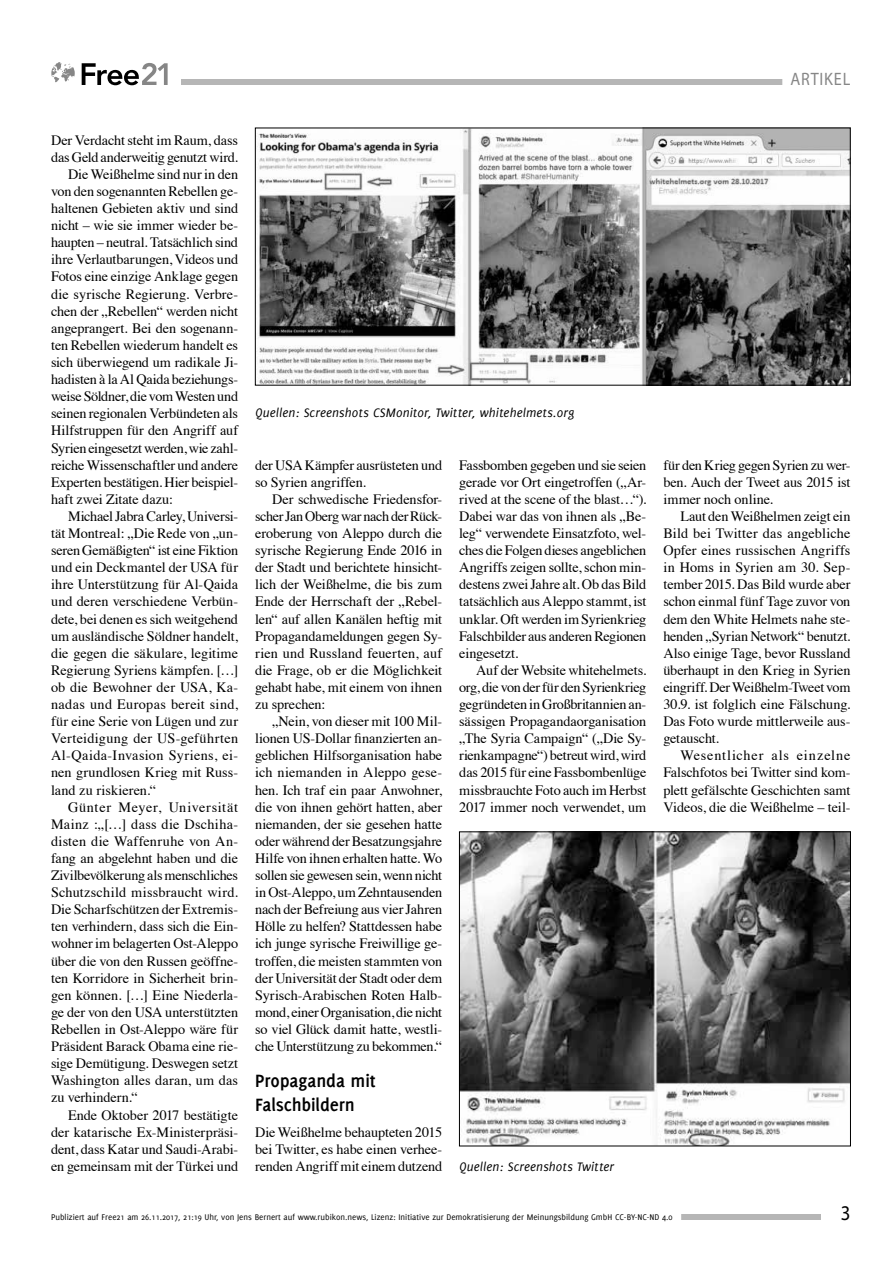
<style>
.page{position:relative;width:893px;height:1263px;background:#fff}
.page>*{position:absolute;margin:0;border:0;box-sizing:border-box;transform-origin:0 0}
.t1{font:21px "Myriad Pro";color:#000;scale:.9 1}
.t2{font:700 19.5px/23.4px "Delicious";letter-spacing:-.005em;color:#000}
.t3{font:18px "Myriad Pro";letter-spacing:.05em;color:#868686;scale:.9 1}
.t4{font:14.25px/17.1px "Times";letter-spacing:-.01em;color:#000;text-align:justify}
.t5{font:14.25px "Times";letter-spacing:.01em;color:#000}
.t6{font:14.25px "Times";letter-spacing:.02em;color:#000}
.t7{font:14.25px "Times";letter-spacing:.015em;color:#000}
.t8{font:14.25px "Times";letter-spacing:-.03em;color:#000}
.t9{font:14.25px "Times";letter-spacing:.025em;color:#000}
.t10{font:14.25px "Times";letter-spacing:.045em;color:#000}
.t11{font:italic 13.5px "Delicious";letter-spacing:.01em;color:#000}
.t12{font:9px "Delicious";color:#000}
</style>
<div class="page">
<div style="left:181px;top:79px;width:669px;height:6px;background:#b6b6b6"></div>
<div style="left:55px;top:1214px;width:766px;height:6px;background:#b6b6b6"></div>
<div style="left:43px;top:1212px;width:638px;height:12px;background:#fff"></div>
<div style="left:782px;top:74px;width:77px;height:15px;background:#fff"></div>
<svg style="left:82px;top:63px;width:86px;height:22px"></svg>
<svg style="left:51px;top:62px;width:24px;height:20px"></svg>
<img style="left:257px;top:130px;width:591px;height:253px">
<div style="left:255px;top:128px;width:595px;height:257px;border:1px solid #000"></div>
<img style="left:461px;top:834px;width:388px;height:310px">
<div style="left:459px;top:832px;width:392px;height:314px;border:1px solid #000"></div>
<p class="t3" style="left:790px;top:68px;width:68px">ARTIKEL</p>
<p class="t4" style="left:51px;top:130px;width:189px">Der Verdacht steht im Raum, dass</p>
<p class="t4" style="left:51px;top:147px;width:189px">das Geld anderweitig genutzt wird.</p>
<p class="t4" style="left:68px;top:164px;width:172px">Die Weißhelme sind nur in den</p>
<p class="t4" style="left:51px;top:181px;width:189px">von den sogenannten Rebellen ge-</p>
<p class="t4" style="left:51px;top:199px;width:189px">haltenen Gebieten aktiv und sind</p>
<p class="t4" style="left:51px;top:216px;width:189px">nicht – wie sie immer wieder be-</p>
<p class="t4" style="left:51px;top:233px;width:189px">haupten – neutral. Tatsächlich sind</p>
<p class="t4" style="left:51px;top:250px;width:189px">ihre Verlautbarungen, Videos und</p>
<p class="t4" style="left:51px;top:267px;width:189px">Fotos eine einzige Anklage gegen</p>
<p class="t5" style="left:51px;top:280px;width:189px">die syrische Regierung. Verbre-</p>
<p class="t4" style="left:51px;top:301px;width:189px">chen der „Rebellen“ werden nicht</p>
<p class="t4" style="left:51px;top:318px;width:189px">angeprangert. Bei den sogenann-</p>
<p class="t4" style="left:51px;top:335px;width:189px">ten Rebellen wiederum handelt es</p>
<p class="t4" style="left:51px;top:352px;width:189px">sich überwiegend um radikale Ji-</p>
<p class="t4" style="left:51px;top:370px;width:189px">hadisten à la Al Qaida beziehungs-</p>
<p class="t8" style="left:51px;top:383px;width:189px">weise Söldner, die vom Westen und</p>
<p class="t4" style="left:51px;top:404px;width:189px">seinen regionalen Verbündeten als</p>
<p class="t4" style="left:51px;top:421px;width:189px">Hilfstruppen für den Angriff auf</p>
<p class="t4" style="left:51px;top:438px;width:189px">Syrien eingesetzt werden, wie zahl-</p>
<p class="t4" style="left:51px;top:455px;width:189px">reiche Wissenschaftler und andere</p>
<p class="t4" style="left:51px;top:472px;width:189px">Experten bestätigen. Hier beispiel-</p>
<p class="t4" style="left:51px;top:489px;width:123px">haft zwei Zitate dazu:</p>
<p class="t4" style="left:68px;top:506px;width:172px">Michael Jabra Carley, Universi-</p>
<p class="t4" style="left:51px;top:523px;width:189px">tät Montreal: „Die Rede von „un-</p>
<p class="t4" style="left:51px;top:541px;width:189px">seren Gemäßigten“ ist eine Fiktion</p>
<p class="t4" style="left:51px;top:558px;width:189px">und ein Deckmantel der USA für</p>
<p class="t5" style="left:51px;top:571px;width:189px">ihre Unterstützung für Al-Qaida</p>
<p class="t4" style="left:51px;top:592px;width:189px">und deren verschiedene Verbün-</p>
<p class="t4" style="left:51px;top:609px;width:189px">dete, bei denen es sich weitgehend</p>
<p class="t4" style="left:51px;top:626px;width:189px">um ausländische Söldner handelt,</p>
<p class="t4" style="left:51px;top:643px;width:189px">die gegen die säkulare, legitime</p>
<p class="t4" style="left:51px;top:660px;width:189px">Regierung Syriens kämpfen. […]</p>
<p class="t4" style="left:51px;top:677px;width:189px">ob die Bewohner der USA, Ka-</p>
<p class="t6" style="left:51px;top:691px;width:189px">nadas und Europas bereit sind,</p>
<p class="t4" style="left:51px;top:712px;width:189px">für eine Serie von Lügen und zur</p>
<p class="t6" style="left:51px;top:725px;width:189px">Verteidigung der US-geführten</p>
<p class="t6" style="left:51px;top:742px;width:189px">Al-Qaida-Invasion Syriens, ei-</p>
<p class="t4" style="left:51px;top:763px;width:189px">nen grundlosen Krieg mit Russ-</p>
<p class="t4" style="left:51px;top:780px;width:107px">land zu riskieren.“</p>
<p class="t10" style="left:68px;top:793px;width:172px">Günter Meyer, Universität</p>
<p class="t9" style="left:51px;top:811px;width:189px">Mainz :„[…] dass die Dschiha-</p>
<p class="t7" style="left:51px;top:828px;width:189px">disten die Waffenruhe von An-</p>
<p class="t4" style="left:51px;top:848px;width:189px">fang an abgelehnt haben und die</p>
<p class="t4" style="left:51px;top:865px;width:189px">Zivilbevölkerung als menschliches</p>
<p class="t7" style="left:51px;top:879px;width:189px">Schutzschild missbraucht wird.</p>
<p class="t4" style="left:51px;top:900px;width:189px">Die Scharfschützen der Extremis-</p>
<p class="t4" style="left:51px;top:917px;width:189px">ten verhindern, dass sich die Ein-</p>
<p class="t4" style="left:51px;top:934px;width:189px">wohner im belagerten Ost-Aleppo</p>
<p class="t4" style="left:51px;top:951px;width:189px">über die von den Russen geöffne-</p>
<p class="t4" style="left:51px;top:968px;width:189px">ten Korridore in Sicherheit brin-</p>
<p class="t4" style="left:51px;top:985px;width:189px">gen können. […] Eine Niederla-</p>
<p class="t4" style="left:51px;top:1002px;width:189px">ge der von den USA unterstützten</p>
<p class="t4" style="left:51px;top:1019px;width:189px">Rebellen in Ost-Aleppo wäre für</p>
<p class="t4" style="left:51px;top:1036px;width:189px">Präsident Barack Obama eine rie-</p>
<p class="t4" style="left:51px;top:1054px;width:189px">sige Demütigung. Deswegen setzt</p>
<p class="t5" style="left:51px;top:1067px;width:189px">Washington alles daran, um das</p>
<p class="t4" style="left:51px;top:1088px;width:88px">zu verhindern.“</p>
<p class="t4" style="left:68px;top:1105px;width:172px">Ende Oktober 2017 bestätigte</p>
<p class="t4" style="left:51px;top:1122px;width:189px">der katarische Ex-Ministerpräsi-</p>
<p class="t4" style="left:51px;top:1139px;width:189px">dent, dass Katar und Saudi-Arabi-</p>
<p class="t4" style="left:51px;top:1156px;width:189px">en gemeinsam mit der Türkei und</p>
<p class="t11" style="left:255px;top:405px;width:320px">Quellen: Screenshots CSMonitor, Twitter, whitehelmets.org</p>
<p class="t4" style="left:255px;top:455px;width:189px">der USA Kämpfer ausrüsteten und so Syrien angriffen.</p>
<p class="t4" style="left:255px;top:489px;width:189px;text-indent:17px">Der schwedische Friedensfor&shy;scher Jan Oberg war nach der Rück&shy;eroberung von Aleppo durch die syrische Regierung Ende 2016 in der Stadt und berichtete hinsicht&shy;lich der Weißhelme, die bis zum Ende der Herrschaft der „Rebel&shy;len“ auf allen Kanälen heftig mit Propagandameldungen gegen Sy&shy;rien und Russland feuerten, auf die Frage, ob er die Möglichkeit gehabt habe, mit einem von ihnen zu sprechen:</p>
<p class="t4" style="left:255px;top:712px;width:189px;text-indent:17px">„Nein, von dieser mit 100 Mil&shy;lionen US-Dollar finanzierten an&shy;geblichen Hilfsorganisation habe ich niemanden in Aleppo gese&shy;hen. Ich traf ein paar Anwohner, die von ihnen gehört hatten, aber niemanden, der sie gesehen hatte oder während der Besatzungsjahre Hilfe von ihnen erhalten hatte. Wo sollen sie gewesen sein, wenn nicht in Ost-Aleppo, um Zehntausenden nach der Befreiung aus vier Jahren Hölle zu helfen? Stattdessen habe ich junge syrische Freiwillige ge&shy;troffen, die meisten stammten von der Universität der Stadt oder dem Syrisch-Arabischen Roten Halb&shy;mond, einer Organisation, die nicht so viel Glück damit hatte, westli&shy;che Unterstützung zu bekommen.“</p>
<h2 class="t2" style="left:255px;top:1069px;width:122px">Propaganda mit<br>Falschbildern</h2>
<p class="t4" style="left:255px;top:1122px;width:189px">Die Weißhelme behaupteten 2015 bei Twitter, es habe einen verhee&shy;renden Angriff mit einem dutzend</p>
<p class="t4" style="left:459px;top:455px;width:189px">Fassbomben gegeben und sie seien gerade vor Ort eingetroffen („Ar&shy;rived at the scene of the blast…“).<br>Dabei war das von ihnen als „Be&shy;leg“ verwendete Einsatzfoto, wel&shy;ches die Folgen dieses angeblichen Angriffs zeigen sollte, schon min&shy;destens zwei Jahre alt. Ob das Bild tatsächlich aus Aleppo stammt, ist unklar. Oft werden im Syrienkrieg Falschbilder aus anderen Regionen eingesetzt.</p>
<p class="t4" style="left:459px;top:660px;width:189px;text-indent:17px">Auf der Website whitehelmets. org, die von der für den Syrienkrieg gegründeten in Großbritannien an&shy;sässigen Propagandaorganisation „The Syria Campaign“ („Die Sy&shy;rienkampagne“) betreut wird, wird das 2015 für eine Fassbombenlüge missbrauchte Foto auch im Herbst 2017 immer noch verwendet, um</p>
<p class="t11" style="left:459px;top:1159px;width:156px">Quellen: Screenshots Twitter</p>
<p class="t4" style="left:663px;top:455px;width:189px">für den Krieg gegen Syrien zu wer&shy;ben. Auch der Tweet aus 2015 ist immer noch online.</p>
<p class="t4" style="left:663px;top:506px;width:189px;text-indent:17px">Laut den Weißhelmen zeigt ein Bild bei Twitter das angebliche Opfer eines russischen Angriffs in Homs in Syrien am 30. Sep&shy;tember 2015. Das Bild wurde aber schon einmal fünf Tage zuvor von dem den White Helmets nahe ste&shy;henden „Syrian Network“ benutzt.<br>Also einige Tage, bevor Russland überhaupt in den Krieg in Syrien eingriff. Der Weißhelm-Tweet vom 30.9. ist folglich eine Fälschung.<br>Das Foto wurde mittlerweile aus&shy;getauscht.</p>
<p class="t4" style="left:663px;top:746px;width:189px;text-indent:17px">Wesentlicher als einzelne Falschfotos bei Twitter sind kom&shy;plett gefälschte Geschichten samt Videos, die die Weißhelme – teil-</p>
<p class="t12" style="left:51px;top:1212px;width:623px">Publiziert auf Free21 am 26.11.2017, 21:19 Uhr, von Jens Bernert auf www.rubikon.news, Lizenz: Initiative zur Demokratisierung der Meinungsbildung GmbH CC-BY-NC-ND 4.0</p>
<h1 class="t1" style="left:841px;top:1200px;width:12px">3</h1>
</div>
